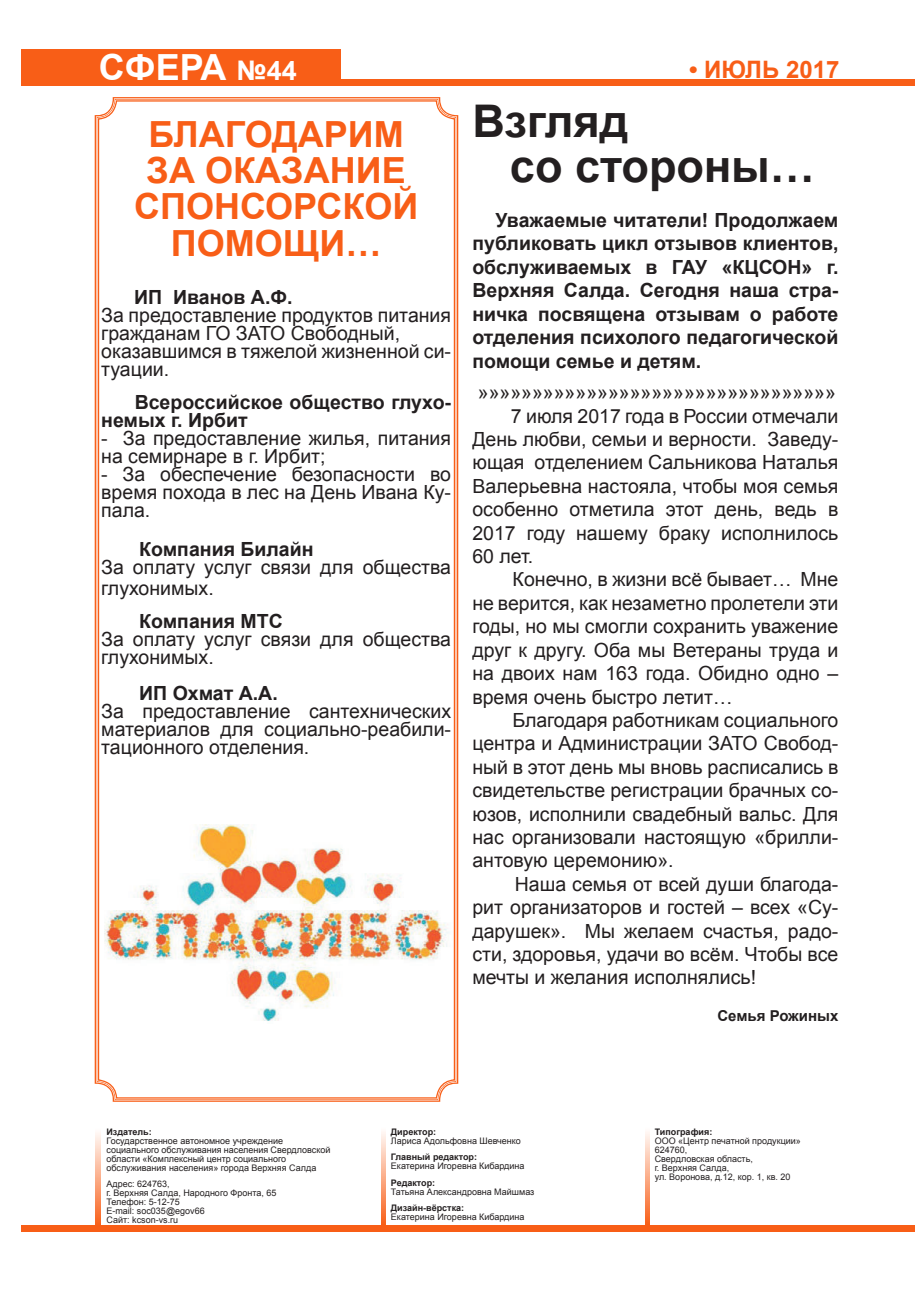
<style>
.page{position:relative;width:915px;height:1306px;background:#fff}
.page>*{position:absolute;margin:0;border:0;box-sizing:border-box;transform-origin:0 0}
.t1{font:700 45px/45px "Arial";color:#231f20}
.t2{font:700 36px/36px "Arial";color:#f85e17;text-align:center}
.t3{font:700 36px "Arial";color:#fff}
.t4{font:700 24px "Arial";color:#f85e17}
.t5{font:19.5px/18px "Arial";color:#231f20}
.t6{font:700 19.5px/23.4px "Arial";color:#231f20;text-align:justify}
.t7{font:700 15px "Arial";color:#231f20}
.t8{font:9px/9px "Arial";color:#231f20}
.t9{font:700 9px "Arial";color:#231f20}
.s1{font-size:27px}
</style>
<div class="page">
<div style="left:21px;top:80px;width:893px;height:6px;background:#f85e17"></div>
<div style="left:21px;top:49px;width:319px;height:34px;background:#f85e17"></div>
<div style="left:21px;top:1225px;width:893px;height:6px;background:#f85e17"></div>
<svg style="left:95px;top:1133px;width:5px;height:92px"></svg>
<svg style="left:381px;top:1132px;width:4px;height:93px"></svg>
<svg style="left:645px;top:1132px;width:4px;height:93px"></svg>
<svg style="left:98px;top:100px;width:357px;height:998px"></svg>
<h2 class="t3" style="left:99px;top:44px;width:199px">СФЕРА <span class="s1">№44</span></h2>
<p class="t4" style="left:688px;top:54px;width:152px">• ИЮЛЬ 2017</p>
<h2 class="t2" style="left:134px;top:118px;width:285px">БЛАГОДАРИМ<br>ЗА ОКАЗАНИЕ<br>СПОНСОРСКОЙ<br>ПОМОЩИ…</h2>
<p class="t6" style="left:134px;top:285px;width:160px">ИП Иванов А.Ф.</p>
<p class="t5" style="left:101px;top:306px;width:351px">За предоставление продуктов питания гражданам ГО ЗАТО Свободный, оказавшимся в тяжелой жизненной си&shy;туации.</p>
<p class="t6" style="left:101px;top:393px;width:351px;line-height:18px;text-indent:33px">Всероссийское общество глухо&shy;немых г. Ирбит</p>
<p class="t5" style="left:101px;top:429px;width:351px">- За предоставление жилья, питания на семирнаре в г. Ирбит;</p>
<p class="t5" style="left:101px;top:465px;width:351px;text-align:justify">- За обеспечение безопасности во время похода в лес на День Ивана Ку&shy;пала.</p>
<p class="t6" style="left:139px;top:537px;width:176px">Компания Билайн</p>
<p class="t5" style="left:101px;top:556px;width:351px;line-height:21px">За оплату услуг связи для общества глухонимых.</p>
<p class="t6" style="left:139px;top:609px;width:145px">Компания МТС</p>
<p class="t5" style="left:101px;top:630px;width:351px">За оплату услуг связи для общества глухонимых.</p>
<p class="t6" style="left:139px;top:681px;width:140px">ИП Охмат А.А.</p>
<p class="t5" style="left:101px;top:702px;width:351px;text-align:justify">За предоставление сантехнических материалов для социально-реабили&shy;тационного отделения.</p>
<h1 class="t1" style="left:509px;top:100px;width:306px;text-indent:-38px">Взгляд<br>со стороны…</h1>
<p class="t6" style="left:472px;top:209px;width:367px;text-indent:23px">Уважаемые читатели! Продолжаем публиковать цикл отзывов клиентов, обслуживаемых в ГАУ «КЦСОН» г.<br>Верхняя Салда. Сегодня наша стра&shy;ничка посвящена отзывам о работе отделения психолого педагогической помощи семье и детям.</p>
<p class="t5" style="left:477px;top:383px;width:359px">»»»»»»»»»»»»»»»»»»»»»»»»»»»»»»»»»</p>
<p class="t5" style="left:511px;top:407px;width:329px">7 июля 2017 года в России отмечали</p>
<p class="t5" style="left:472px;top:430px;width:367px">День любви, семьи и верности. Заведу-</p>
<p class="t5" style="left:472px;top:454px;width:367px">ющая отделением Сальникова Наталья</p>
<p class="t5" style="left:472px;top:477px;width:367px">Валерьевна настояла, чтобы моя семья</p>
<p class="t5" style="left:472px;top:500px;width:367px">особенно отметила этот день, ведь в</p>
<p class="t5" style="left:472px;top:524px;width:367px">2017 году нашему браку исполнилось</p>
<p class="t5" style="left:472px;top:547px;width:62px">60 лет.</p>
<p class="t5" style="left:512px;top:571px;width:327px">Конечно, в жизни всё бывает… Мне</p>
<p class="t5" style="left:472px;top:594px;width:367px">не верится, как незаметно пролетели эти</p>
<p class="t5" style="left:472px;top:617px;width:367px">годы, но мы смогли сохранить уважение</p>
<p class="t5" style="left:472px;top:641px;width:367px">друг к другу. Оба мы Ветераны труда и</p>
<p class="t5" style="left:472px;top:664px;width:367px">на двоих нам 163 года. Обидно одно –</p>
<p class="t5" style="left:472px;top:688px;width:262px">время очень быстро летит…</p>
<p class="t5" style="left:512px;top:711px;width:327px">Благодаря работникам социального</p>
<p class="t5" style="left:472px;top:734px;width:367px">центра и Администрации ЗАТО Свобод-</p>
<p class="t5" style="left:472px;top:758px;width:367px">ный в этот день мы вновь расписались в</p>
<p class="t5" style="left:472px;top:781px;width:367px">свидетельстве регистрации брачных со-</p>
<p class="t5" style="left:472px;top:805px;width:367px">юзов, исполнили свадебный вальс. Для</p>
<p class="t5" style="left:472px;top:828px;width:367px">нас организовали настоящую «брилли-</p>
<p class="t5" style="left:472px;top:851px;width:203px">антовую церемонию».</p>
<p class="t5" style="left:514px;top:875px;width:325px">Наша семья от всей души благода-</p>
<p class="t5" style="left:472px;top:898px;width:367px">рит организаторов и гостей – всех «Су-</p>
<p class="t5" style="left:472px;top:922px;width:367px">дарушек». Мы желаем счастья, радо-</p>
<p class="t5" style="left:472px;top:945px;width:367px">сти, здоровья, удачи во всём. Чтобы все</p>
<p class="t5" style="left:472px;top:968px;width:285px">мечты и желания исполнялись!</p>
<p class="t7" style="left:717px;top:1005px;width:122px">Семья Рожиных</p>
<p class="t9" style="left:106px;top:1125px;width:47px">Издатель:</p>
<p class="t8" style="left:106px;top:1136px;width:225px">Государственное автономное учреждение социального обслуживания населения Свердловской области «Комплексный центр социального обслуживания населения» города Верхняя Салда</p>
<p class="t8" style="left:106px;top:1179px;width:171px">Адрес: 624763,<br>г. Верхняя Салда, Народного Фронта, 65<br>Телефон: 5-12-75<br>E-mail: soc035@egov66<br>Сайт: kcson-vs.ru</p>
<p class="t9" style="left:391px;top:1125px;width:47px">Директор:</p>
<p class="t8" style="left:391px;top:1136px;width:131px">Лариса Адольфовна Шевченко</p>
<p class="t9" style="left:391px;top:1151px;width:88px">Главный редактор:</p>
<p class="t8" style="left:391px;top:1161px;width:135px">Екатерина Игоревна Кибардина</p>
<p class="t9" style="left:391px;top:1176px;width:46px">Редактор:</p>
<p class="t8" style="left:391px;top:1187px;width:145px">Татьяна Александровна Майшмаз</p>
<p class="t9" style="left:391px;top:1202px;width:75px">Дизайн-вёрстка:</p>
<p class="t8" style="left:391px;top:1212px;width:135px">Екатерина Игоревна Кибардина</p>
<p class="t9" style="left:654px;top:1125px;width:59px">Типография:</p>
<p class="t8" style="left:654px;top:1136px;width:148px">ООО «Центр печатной продукции»<br>624760,<br>Свердловская область,<br>г. Верхняя Салда,<br>ул. Воронова, д.12, кор. 1, кв. 20</p>
</div>
